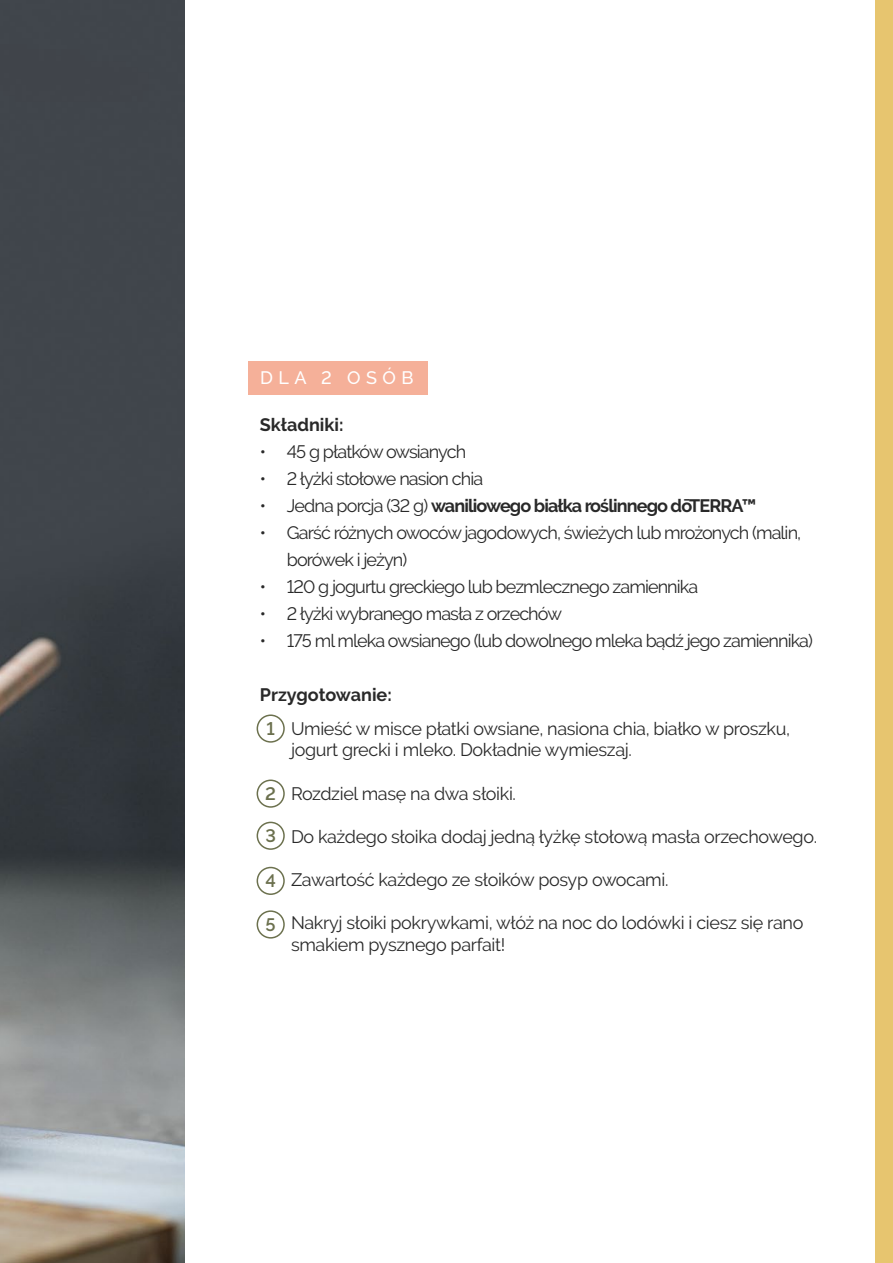
<style>
.page{position:relative;width:893px;height:1263px;background:#fff}
.page>*{position:absolute;margin:0;border:0;box-sizing:border-box;transform-origin:0 0}
.t1{font:18px/21.6px "Raleway";letter-spacing:-.035em;color:#292929}
.t2{font:700 18px "Raleway";letter-spacing:-.05em;color:#292929}
.t3{font:700 18px "Raleway";color:#292929}
.t4{font:500 18px "Raleway";letter-spacing:.3em;color:#fff}
.t5{font:600 18px "Raleway";color:#6b704e}
.s1{font-weight:400}
</style>
<div class="page">
<img style="left:0;top:0;width:184px;height:1263px">
<div style="left:876px;top:0;width:17px;height:1263px;background:#e7c56f"></div>
<div style="left:248px;top:361px;width:180px;height:33px;background:#f5b099"></div>
<div style="left:257px;top:714px;width:28px;height:29px;border:2px solid #6c714e;border-radius:50%"></div>
<div style="left:257px;top:779px;width:28px;height:29px;border:2px solid #6c714e;border-radius:50%"></div>
<div style="left:257px;top:822px;width:28px;height:28px;border:2px solid #6c714e;border-radius:50%"></div>
<div style="left:257px;top:867px;width:28px;height:28px;border:2px solid #6c714e;border-radius:50%"></div>
<div style="left:257px;top:910px;width:28px;height:28px;border:2px solid #6c714e;border-radius:50%"></div>
<p class="t4" style="left:260px;top:367px;width:155px">DLA 2 OSÓB</p>
<p class="t3" style="left:260px;top:414px;width:85px">Składniki:</p>
<p class="t1" style="left:260px;top:441px;width:208px">• 45 g płatków owsianych</p>
<p class="t1" style="left:260px;top:468px;width:225px">• 2 łyżki stołowe nasion chia</p>
<p class="t2" style="left:260px;top:495px;width:498px"><span class="s1">• Jedna porcja (32 g)</span> waniliowego białka roślinnego dōTERRA™</p>
<p class="t1" style="left:287px;top:519px;width:516px;line-height:27px;text-indent:-27px">• Garść różnych owoców jagodowych, świeżych lub mrożonych (malin, borówek i jeżyn)</p>
<p class="t1" style="left:260px;top:576px;width:440px">• 120 g jogurtu greckiego lub bezmlecznego zamiennika</p>
<p class="t1" style="left:260px;top:603px;width:304px">• 2 łyżki wybranego masła z orzechów</p>
<p class="t1" style="left:260px;top:630px;width:555px">• 175 ml mleka owsianego (lub dowolnego mleka bądź jego zamiennika)</p>
<p class="t3" style="left:260px;top:684px;width:133px">Przygotowanie:</p>
<p class="t5" style="left:266px;top:718px;width:10px">1</p>
<p class="t5" style="left:265px;top:783px;width:12px">2</p>
<p class="t5" style="left:265px;top:825px;width:12px">3</p>
<p class="t5" style="left:265px;top:870px;width:12px">4</p>
<p class="t5" style="left:266px;top:914px;width:12px">5</p>
<p class="t1" style="left:291px;top:717px;width:501px">Umieść w misce płatki owsiane, nasiona chia, białko w proszku, jogurt grecki i mleko. Dokładnie wymieszaj.</p>
<p class="t1" style="left:291px;top:782px;width:226px">Rozdziel masę na dwa słoiki.</p>
<p class="t1" style="left:291px;top:825px;width:528px">Do każdego słoika dodaj jedną łyżkę stołową masła orzechowego.</p>
<p class="t1" style="left:291px;top:869px;width:379px">Zawartość każdego ze słoików posyp owocami.</p>
<p class="t1" style="left:291px;top:912px;width:514px">Nakryj słoiki pokrywkami, włóż na noc do lodówki i ciesz się rano smakiem pysznego parfait!</p>
</div>
